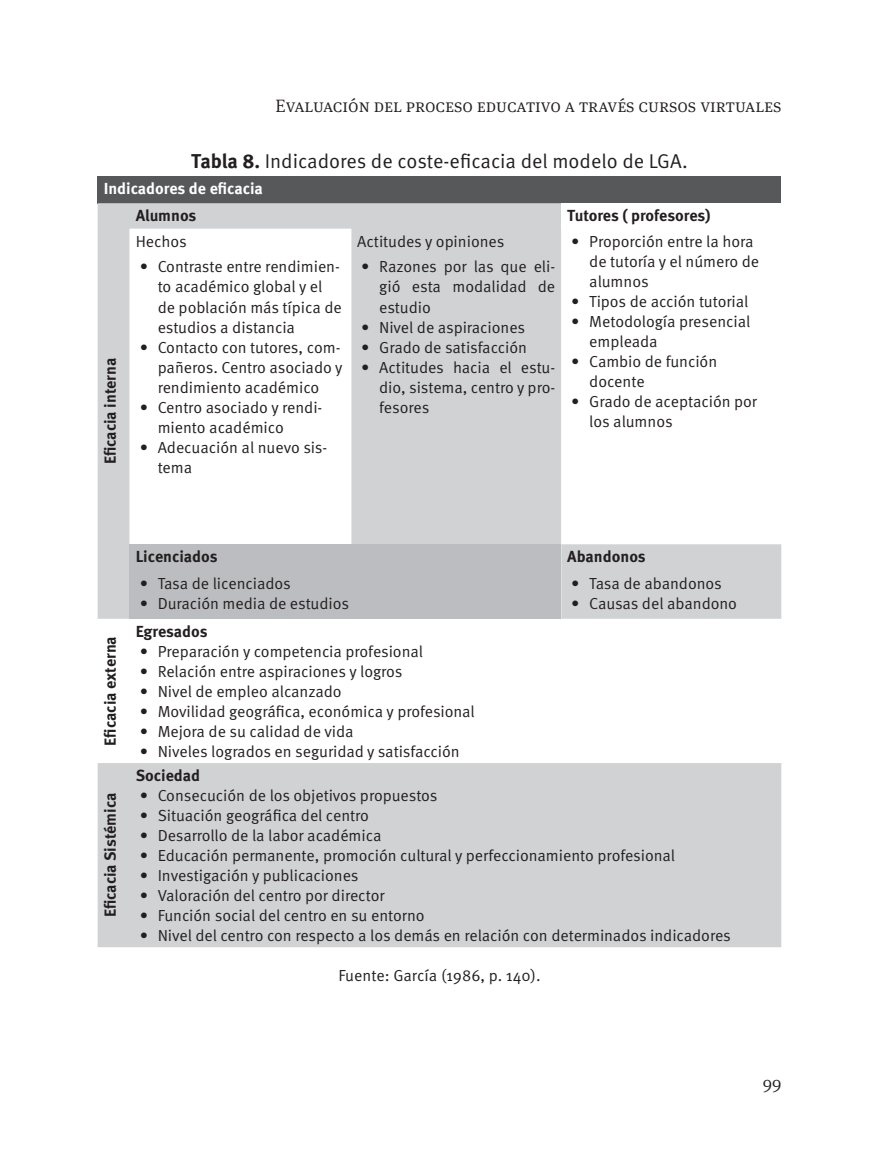
<style>
.page{position:relative;width:879px;height:1163px;background:#fff}
.page>*{position:absolute;margin:0;border:0;box-sizing:border-box;transform-origin:0 0}
.pie_de_foto{font:20px "Meta Pro Norm";color:#231f20}
.t1{font:300 18px "Meta Serif Pro";color:#231f20}
.fuente_de_la_foto{font:16px/20px "Meta Pro Norm";letter-spacing:-.005em;color:#231f20}
.textos_verticales{font:700 16px "Meta Pro";letter-spacing:-.005em;color:#231f20}
.tablas-cuerpo{font:16px "Meta Pro Norm";letter-spacing:-.005em;color:#231f20}
.tabla-headers{font:700 16px "Meta Pro";color:#fff}
.s1{font-family:"Meta Pro";font-weight:700}
</style>
<div class="page">
<div style="left:98px;top:176px;width:683px;height:27px;background:#57585a"></div>
<div style="left:98px;top:203px;width:683px;height:744px;background:#d1d2d4"></div>
<div style="left:561px;top:203px;width:220px;height:26px;background:#fff"></div>
<svg style="left:98px;top:229px;width:32px;height:534px;fill:#d1d2d4"></svg>
<svg style="left:130px;top:229px;width:651px;height:534px"></svg>
<div style="left:130px;top:544px;width:431px;height:27px;background:#bcbdc0"></div>
<div style="left:130px;top:571px;width:431px;height:47px;background:#bcbdc0"></div>
<p class="t1" style="left:276px;top:93px;width:507px">Evaluación del proceso educativo a través cursos virtuales</p>
<p class="pie_de_foto" style="left:191px;top:146px;width:498px"><span class="s1">Tabla 8.</span> Indicadores de coste-eficacia del modelo de LGA.</p>
<p class="tabla-headers" style="left:104px;top:176px;width:161px">Indicadores de eficacia</p>
<p class="textos_verticales" style="left:98px;top:464px;width:108px;rotate:-90deg">Eficacia interna</p>
<p class="textos_verticales" style="left:136px;top:203px;width:62px">Alumnos</p>
<p class="textos_verticales" style="left:567px;top:203px;width:145px">Tutores ( profesores)</p>
<p class="tablas-cuerpo" style="left:136px;top:229px;width:53px">Hechos</p>
<p class="tablas-cuerpo" style="left:357px;top:229px;width:149px">Actitudes y opiniones</p>
<p class="fuente_de_la_foto" style="left:589px;top:230px;width:171px;text-indent:-18px">• Proporción entre la hora de tutoría y el número de alumnos</p>
<p class="fuente_de_la_foto" style="left:571px;top:290px;width:179px">• Tipos de acción tutorial</p>
<p class="fuente_de_la_foto" style="left:589px;top:310px;width:163px;text-indent:-18px">• Metodología presencial empleada</p>
<p class="fuente_de_la_foto" style="left:589px;top:350px;width:129px;text-indent:-18px">• Cambio de función docente</p>
<p class="fuente_de_la_foto" style="left:589px;top:390px;width:169px;text-indent:-18px">• Grado de aceptación por los alumnos</p>
<p class="fuente_de_la_foto" style="left:158px;top:256px;width:186px;text-indent:-18px">• Contraste entre rendimien&shy;to académico global y el de población más típica de estudios a distancia</p>
<p class="fuente_de_la_foto" style="left:158px;top:336px;width:186px;text-indent:-18px">• Contacto con tutores, com&shy;pañeros. Centro asociado y rendimiento académico</p>
<p class="fuente_de_la_foto" style="left:158px;top:396px;width:166px;text-indent:-18px">• Centro asociado y rendi&shy;miento académico</p>
<p class="fuente_de_la_foto" style="left:158px;top:436px;width:171px;text-indent:-18px">• Adecuación al nuevo sis&shy;tema</p>
<p class="fuente_de_la_foto" style="left:379px;top:256px;width:178px;text-align:justify;text-indent:-18px">• Razones por las que eli&shy;gió esta modalidad de estudio</p>
<p class="fuente_de_la_foto" style="left:361px;top:316px;width:166px">• Nivel de aspiraciones</p>
<p class="fuente_de_la_foto" style="left:361px;top:336px;width:167px">• Grado de satisfacción</p>
<p class="fuente_de_la_foto" style="left:379px;top:356px;width:177px;text-align:justify;text-indent:-18px">• Actitudes hacia el estu&shy;dio, sistema, centro y pro&shy;fesores</p>
<p class="textos_verticales" style="left:98px;top:745px;width:111px;rotate:-90deg">Eficacia externa</p>
<p class="textos_verticales" style="left:98px;top:917px;width:126px;rotate:-90deg">Eficacia Sistémica</p>
<p class="textos_verticales" style="left:136px;top:544px;width:83px">Licenciados</p>
<p class="textos_verticales" style="left:567px;top:544px;width:80px">Abandonos</p>
<p class="fuente_de_la_foto" style="left:140px;top:572px;width:153px">• Tasa de licenciados</p>
<p class="fuente_de_la_foto" style="left:140px;top:592px;width:211px">• Duración media de estudios</p>
<p class="fuente_de_la_foto" style="left:571px;top:572px;width:152px">• Tasa de abandonos</p>
<p class="fuente_de_la_foto" style="left:571px;top:592px;width:167px">• Causas del abandono</p>
<p class="textos_verticales" style="left:136px;top:618px;width:73px">Egresados</p>
<p class="fuente_de_la_foto" style="left:140px;top:640px;width:285px">• Preparación y competencia profesional</p>
<p class="fuente_de_la_foto" style="left:140px;top:660px;width:264px">• Relación entre aspiraciones y logros</p>
<p class="fuente_de_la_foto" style="left:140px;top:680px;width:204px">• Nivel de empleo alcanzado</p>
<p class="fuente_de_la_foto" style="left:140px;top:700px;width:337px">• Movilidad geográfica, económica y profesional</p>
<p class="fuente_de_la_foto" style="left:140px;top:720px;width:215px">• Mejora de su calidad de vida</p>
<p class="fuente_de_la_foto" style="left:140px;top:740px;width:322px">• Niveles logrados en seguridad y satisfacción</p>
<p class="textos_verticales" style="left:136px;top:763px;width:66px">Sociedad</p>
<p class="fuente_de_la_foto" style="left:140px;top:784px;width:299px">• Consecución de los objetivos propuestos</p>
<p class="fuente_de_la_foto" style="left:140px;top:804px;width:231px">• Situación geográfica del centro</p>
<p class="fuente_de_la_foto" style="left:140px;top:824px;width:243px">• Desarrollo de la labor académica</p>
<p class="fuente_de_la_foto" style="left:140px;top:844px;width:537px">• Educación permanente, promoción cultural y perfeccionamiento profesional</p>
<p class="fuente_de_la_foto" style="left:140px;top:864px;width:220px">• Investigación y publicaciones</p>
<p class="fuente_de_la_foto" style="left:140px;top:884px;width:246px">• Valoración del centro por director</p>
<p class="fuente_de_la_foto" style="left:140px;top:904px;width:286px">• Función social del centro en su entorno</p>
<p class="fuente_de_la_foto" style="left:140px;top:924px;width:593px">• Nivel del centro con respecto a los demás en relación con determinados indicadores</p>
<p class="fuente_de_la_foto" style="left:338px;top:963px;width:204px">Fuente: García (1986, p. 140).</p>
<p class="t1" style="left:762px;top:1069px;width:20px">99</p>
</div>
